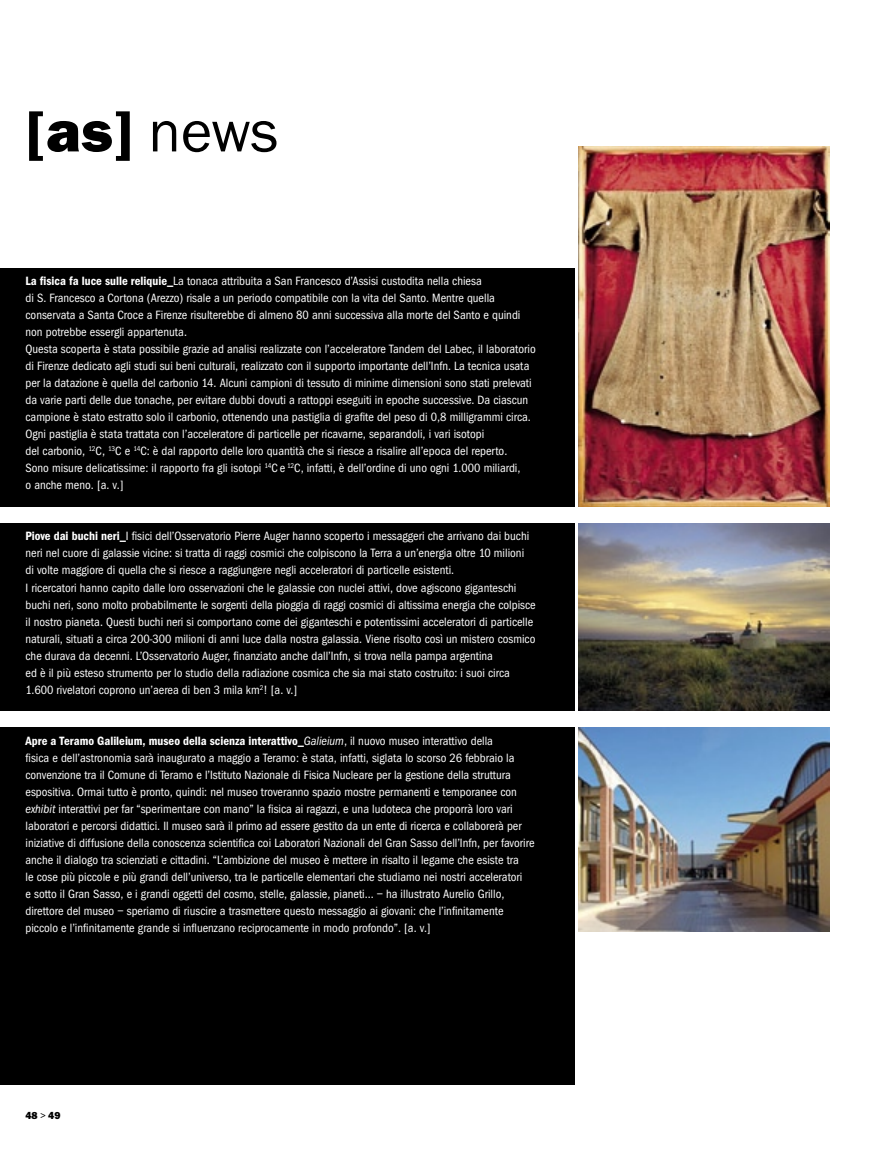
<style>
.page{position:relative;width:893px;height:1149px;background:#fff}
.page>*{position:absolute;margin:0;border:0;box-sizing:border-box;transform-origin:0 0}
.t1{font:800 60px "Franklin Gothic";color:#000}
.t2{font:condensed 12.45px/17px "Franklin Gothic";color:#fff}
.t3{font:800 10.5px "Franklin Gothic";color:#000}
.s1{font-weight:400}
.s2{font-weight:600}
.s3{font-style:italic}
</style>
<div class="page">
<div style="left:0;top:268px;width:574px;height:238px;background:#000"></div>
<div style="left:0;top:523px;width:574px;height:187px;background:#000"></div>
<div style="left:0;top:727px;width:574px;height:357px;background:#000"></div>
<img style="left:578px;top:146px;width:251px;height:360px">
<img style="left:578px;top:523px;width:251px;height:187px">
<img style="left:578px;top:727px;width:251px;height:204px">
<h1 class="t1" style="left:26px;top:98px;width:254px">[as] <span class="s1">news</span></h1>
<p class="t2" style="left:26px;top:272px;width:512px"><span class="s2">La fisica fa luce sulle reliquie_</span>La tonaca attribuita a San Francesco d’Assisi custodita nella chiesa<br>di S. Francesco a Cortona (Arezzo) risale a un periodo compatibile con la vita del Santo. Mentre quella conservata a Santa Croce a Firenze risulterebbe di almeno 80 anni successiva alla morte del Santo e quindi non potrebbe essergli appartenuta.<br>Questa scoperta è stata possibile grazie ad analisi realizzate con l’acceleratore Tandem del Labec, il laboratorio di Firenze dedicato agli studi sui beni culturali, realizzato con il supporto importante dell’Infn. La tecnica usata per la datazione è quella del carbonio 14. Alcuni campioni di tessuto di minime dimensioni sono stati prelevati da varie parti delle due tonache, per evitare dubbi dovuti a rattoppi eseguiti in epoche successive. Da ciascun campione è stato estratto solo il carbonio, ottenendo una pastiglia di grafite del peso di 0,8 milligrammi circa.<br>Ogni pastiglia è stata trattata con l’acceleratore di particelle per ricavarne, separandoli, i vari isotopi<br>del carbonio, <sup>12</sup>C, <sup>13</sup>C e <sup>14</sup>C: è dal rapporto delle loro quantità che si riesce a risalire all’epoca del reperto.<br>Sono misure delicatissime: il rapporto fra gli isotopi <sup>14</sup>C e <sup>12</sup>C, infatti, è dell’ordine di uno ogni 1.000 miliardi,<br>o anche meno. [a. v.]</p>
<p class="t2" style="left:26px;top:528px;width:512px"><span class="s2">Piove dai buchi neri_</span>I fisici dell’Osservatorio Pierre Auger hanno scoperto i messaggeri che arrivano dai buchi neri nel cuore di galassie vicine: si tratta di raggi cosmici che colpiscono la Terra a un’energia oltre 10 milioni di volte maggiore di quella che si riesce a raggiungere negli acceleratori di particelle esistenti.<br>I ricercatori hanno capito dalle loro osservazioni che le galassie con nuclei attivi, dove agiscono giganteschi buchi neri, sono molto probabilmente le sorgenti della pioggia di raggi cosmici di altissima energia che colpisce il nostro pianeta. Questi buchi neri si comportano come dei giganteschi e potentissimi acceleratori di particelle naturali, situati a circa 200-300 milioni di anni luce dalla nostra galassia. Viene risolto così un mistero cosmico che durava da decenni. L’Osservatorio Auger, finanziato anche dall’Infn, si trova nella pampa argentina<br>ed è il più esteso strumento per lo studio della radiazione cosmica che sia mai stato costruito: i suoi circa 1.600 rivelatori coprono un’aerea di ben 3 mila km<sup>2</sup>! [a. v.]</p>
<p class="t2" style="left:26px;top:732px;width:510px"><span class="s2">Apre a Teramo Galileium, museo della scienza interattivo_</span><span class="s3">Galieium</span>, il nuovo museo interattivo della<br>fisica e dell’astronomia sarà inaugurato a maggio a Teramo: è stata, infatti, siglata lo scorso 26 febbraio la convenzione tra il Comune di Teramo e l’Istituto Nazionale di Fisica Nucleare per la gestione della struttura espositiva. Ormai tutto è pronto, quindi: nel museo troveranno spazio mostre permanenti e temporanee con <span class="s3">exhibit</span> interattivi per far “sperimentare con mano” la fisica ai ragazzi, e una ludoteca che proporrà loro vari laboratori e percorsi didattici. Il museo sarà il primo ad essere gestito da un ente di ricerca e collaborerà per iniziative di diffusione della conoscenza scientifica coi Laboratori Nazionali del Gran Sasso dell’Infn, per favorire anche il dialogo tra scienziati e cittadini. “L’ambizione del museo è mettere in risalto il legame che esiste tra<br>le cose più piccole e più grandi dell’universo, tra le particelle elementari che studiamo nei nostri acceleratori<br>e sotto il Gran Sasso, e i grandi oggetti del cosmo, stelle, galassie, pianeti... – ha illustrato Aurelio Grillo, direttore del museo – speriamo di riuscire a trasmettere questo messaggio ai giovani: che l’infinitamente piccolo e l’infinitamente grande si influenzano reciprocamente in modo profondo”. [a. v.]</p>
<p class="t3" style="left:26px;top:1109px;width:36px">48 <span class="s1">&gt;</span> 49</p>
</div>
